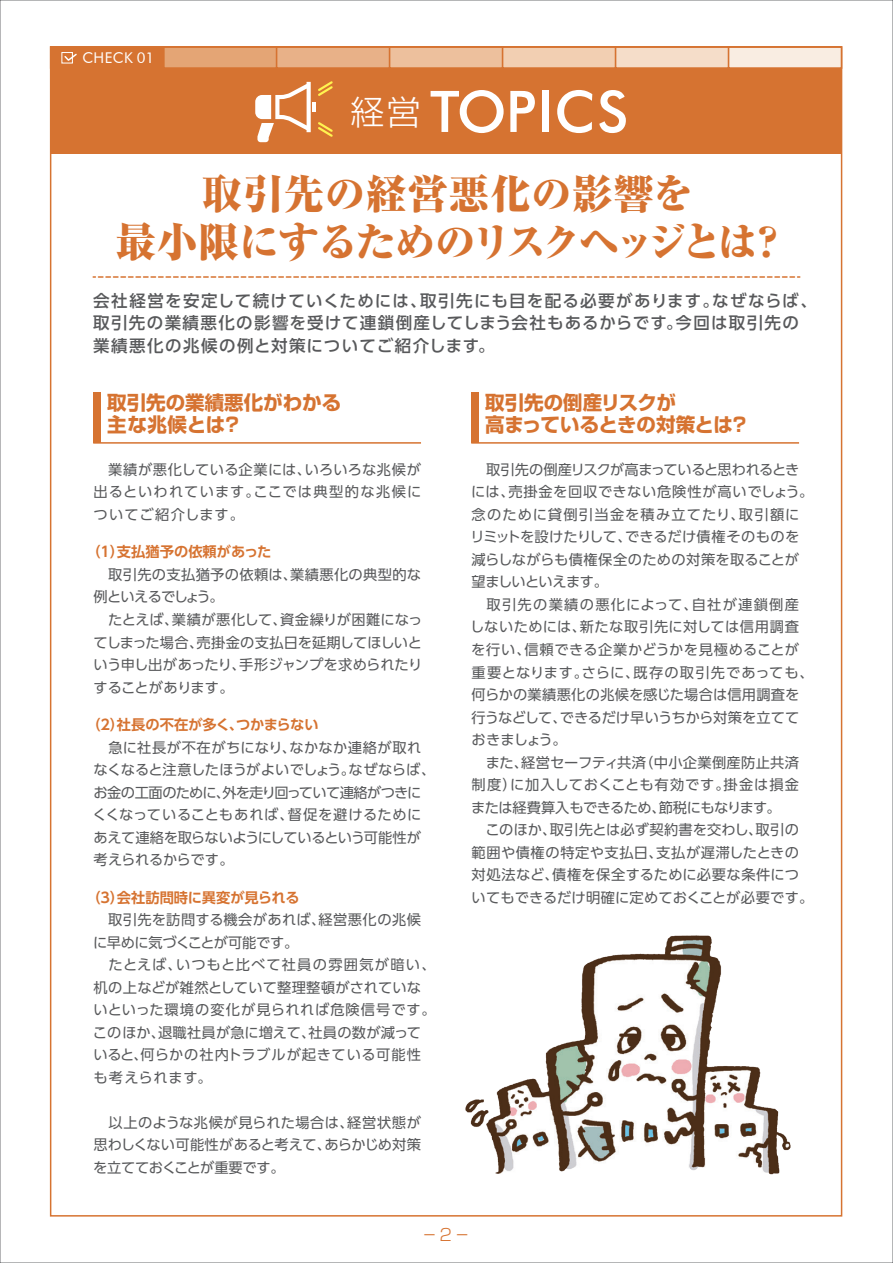
<style>
.page{position:relative;width:893px;height:1263px;background:#fff}
.page>*{position:absolute;margin:0;border:0;box-sizing:border-box;transform-origin:0 0}
.t1{font:500 57.45px "Futura BT";letter-spacing:.005em;color:#fff}
.t2{font:800 expanded 40.35px/48px "Ryumin Pro";color:#d67331;text-align:center}
.t3{font:700 19.5px/22.5px "Shin Go Pro";letter-spacing:-.02em;color:#d67331}
.t4{font:700 19.5px/22.5px "Shin Go Pro";color:#d67331}
.t5{font:500 16.5px/22.4px "UD Shin Go Pr 6";letter-spacing:.075em;color:#58595b}
.t6{font:300 16.5px "Shin Go Pro";color:#d67331;scale:.7 1}
.t7{font:14.85px "Futura BT";letter-spacing:.025em;color:#fff}
.t8{font:14.25px/22.5px "UD Shin Go Pr 6";letter-spacing:.015em;color:#58595b}
.t9{font:14.25px/22.5px "UD Shin Go Pr 6";letter-spacing:-.02em;color:#58595b}
.t10{font:700 14.25px "UD Shin Go Pr 6 De";color:#d67331}
.s1{font-family:"Shin Go Pro";font-weight:300;font-size:34.05px}
</style>
<div class="page">
<div style="left:163px;top:46px;width:114px;height:23px;background:#e4a575;border:2px solid #d67331"></div>
<div style="left:276px;top:46px;width:114px;height:23px;background:#e8b188;border:2px solid #d67331"></div>
<div style="left:389px;top:46px;width:114px;height:23px;background:#edc09d;border:2px solid #d67331"></div>
<div style="left:502px;top:46px;width:114px;height:23px;background:#f2cfb2;border:2px solid #d67331"></div>
<div style="left:615px;top:46px;width:114px;height:23px;background:#f5ddc9;border:2px solid #d67331"></div>
<div style="left:728px;top:46px;width:114px;height:23px;background:#f9ede2;border:2px solid #d67331"></div>
<div style="left:93px;top:392px;width:8px;height:51px;background:#d67331"></div>
<hr style="left:93px;top:442px;width:328px;height:2px;background:#d67331">
<div style="left:471px;top:392px;width:8px;height:51px;background:#d67331"></div>
<hr style="left:471px;top:442px;width:328px;height:2px;background:#d67331">
<svg style="left:93px;top:276px;width:707px;height:2px"></svg>
<div style="left:51px;top:68px;width:791px;height:85px;background:#d67331"></div>
<svg style="left:255px;top:81px;width:78px;height:61px"></svg>
<div style="left:50px;top:46px;width:114px;height:23px;background:#d67331"></div>
<svg style="left:63px;top:52px;width:14px;height:10px"></svg>
<img style="left:465px;top:935px;width:326px;height:240px">
<p class="t7" style="left:82px;top:49px;width:73px">CHECK 01</p>
<h1 class="t1" style="left:350px;top:77px;width:280px"><span class="s1">経営</span> TOPICS</h1>
<h2 class="t2" style="left:116px;top:167px;width:674px">取引先の経営悪化の影響を<br>最小限にするためのリスクヘッジとは？</h2>
<p class="t5" style="left:93px;top:289px;width:725px">会社経営を安定して続けていくためには、取引先にも目を配る必要があります。なぜならば、取引先の業績悪化の影響を受けて連鎖倒産してしまう会社もあるからです。今回は取引先の業績悪化の兆候の例と対策についてご紹介します。</p>
<h3 class="t4" style="left:107px;top:389px;width:235px">取引先の業績悪化がわかる主な兆候とは？</h3>
<h3 class="t3" style="left:485px;top:389px;width:265px">取引先の倒産リスクが<br>高まっているときの対策とは？</h3>
<p class="t8" style="left:470px;top:458px;width:344px;text-indent:16px">取引先の倒産リスクが高まっていると思われるときには、売掛金を回収できない危険性が高いでしょう。念のために貸倒引当金を積み立てたり、取引額にリミットを設けたりして、できるだけ債権そのものを減らしながらも債権保全のための対策を取ることが望ましいといえます。</p>
<p class="t8" style="left:470px;top:593px;width:345px;text-indent:16px">取引先の業績の悪化によって、自社が連鎖倒産しないためには、新たな取引先に対しては信用調査を行い、信頼できる企業かどうかを見極めることが重要となります。さらに、既存の取引先であっても、何らかの業績悪化の兆候を感じた場合は信用調査を行うなどして、できるだけ早いうちから対策を立てておきましょう。<br>　また、経営セーフティ共済（中小企業倒産防止共済制度）に加入しておくことも有効です。掛金は損金または経費算入もできるため、節税にもなります。<br>　このほか、取引先とは必ず契約書を交わし、取引の範囲や債権の特定や支払日、支払が遅滞したときの対処法など、債権を保全するために必要な条件についてもできるだけ明確に定めておくことが必要です。</p>
<p class="t8" style="left:93px;top:458px;width:329px;text-align:justify;text-indent:15px">業績が悪化している企業には、いろいろな兆候が出るといわれています。ここでは典型的な兆候についてご紹介します。</p>
<p class="t10" style="left:86px;top:540px;width:186px">（１）支払猶予の依頼があった</p>
<p class="t8" style="left:93px;top:563px;width:330px">　取引先の支払猶予の依頼は、業績悪化の典型的な例といえるでしょう。<br>　たとえば、業績が悪化して、資金繰りが困難になってしまった場合、売掛金の支払日を延期してほしいという申し出があったり、手形ジャンプを求められたりすることがあります。</p>
<p class="t10" style="left:86px;top:713px;width:234px">（２）社長の不在が多く、つかまらない</p>
<p class="t9" style="left:92px;top:735px;width:344px">　急に社長が不在がちになり、なかなか連絡が取れなくなると注意したほうがよいでしょう。なぜならば、お金の工面のために、外を走り回っていて連絡がつきにくくなっていることもあれば、督促を避けるためにあえて連絡を取らないようにしているという可能性が考えられるからです。</p>
<p class="t10" style="left:86px;top:885px;width:215px">（３）会社訪問時に異変が見られる</p>
<p class="t8" style="left:93px;top:908px;width:329px">　取引先を訪問する機会があれば、経営悪化の兆候に早めに気づくことが可能です。</p>
<p class="t8" style="left:93px;top:953px;width:344px;text-indent:16px">たとえば、いつもと比べて社員の雰囲気が暗い、机の上などが雑然としていて整理整頓がされていないといった環境の変化が見られれば危険信号です。このほか、退職社員が急に増えて、社員の数が減っていると、何らかの社内トラブルが起きている可能性も考えられます。</p>
<p class="t8" style="left:93px;top:1110px;width:329px;text-align:justify">　以上のような兆候が見られた場合は、経営状態が思わしくない可能性があると考えて、あらかじめ対策を立てておくことが重要です。</p>
<p class="t6" style="left:424px;top:1221px;width:65px">ー 2 ー</p>
</div>
